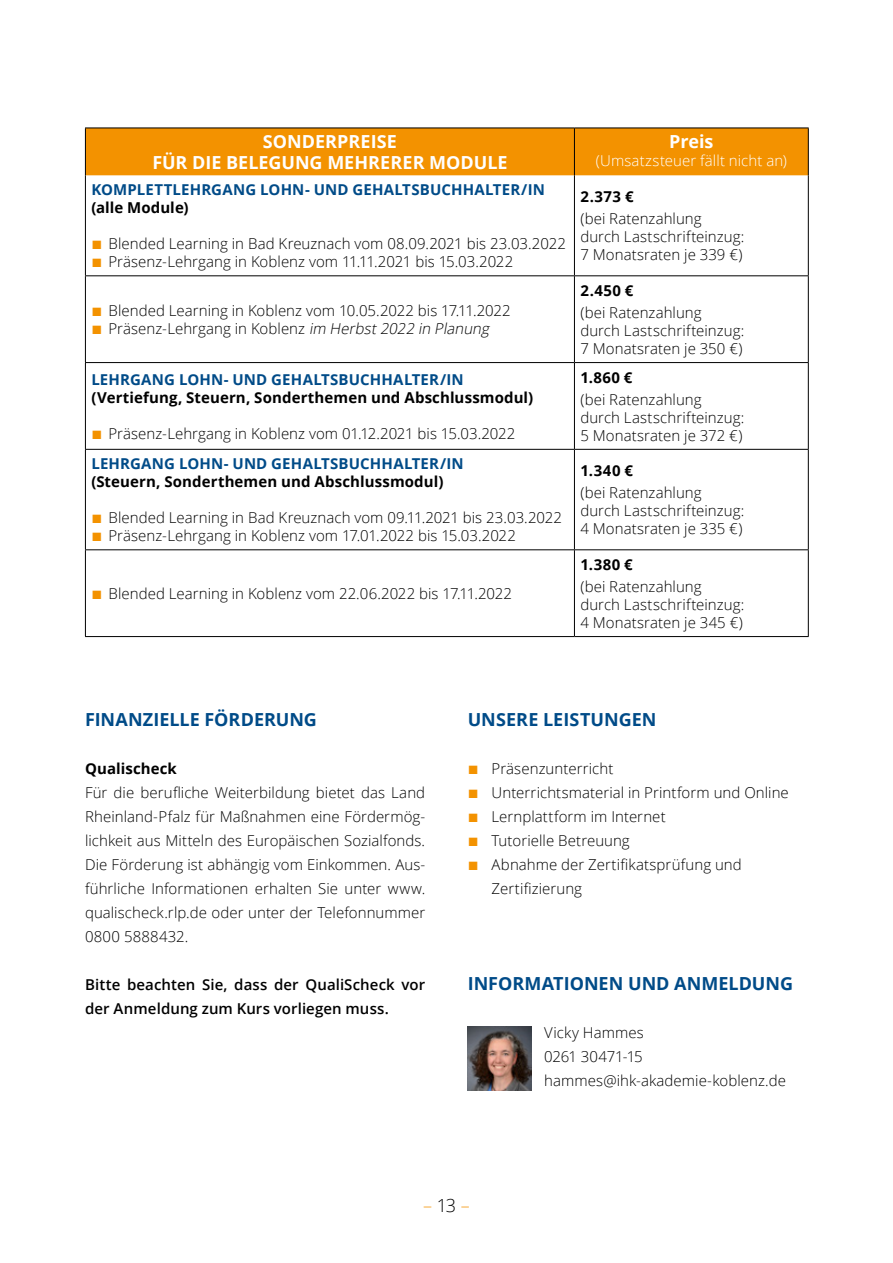
<style>
.page{position:relative;width:893px;height:1263px;background:#fff}
.page>*{position:absolute;margin:0;border:0;box-sizing:border-box;transform-origin:0 0}
.t1{font:700 18px "Open Sans";color:#004b88}
.t2{font:700 18px/21.6px "Open Sans";color:#fff;text-align:center}
.t3{font:300 18px "Open Sans";color:#f39200}
.t4{font:300 15px/18px "Open Sans";letter-spacing:.005em;color:#000}
.t5{font:700 15px "Open Sans";letter-spacing:.01em;color:#000}
.t6{font:700 15px "Open Sans";letter-spacing:.01em;color:#004b88}
.t7{font:600 15px/24px "Open Sans";letter-spacing:.005em;color:#000}
.t8{font:300 15px "Open Sans";letter-spacing:.005em;color:#fff}
.s1{font-family:"Arial";font-weight:400;font-size:18px;color:#f39200}
.s2{font-style:italic}
.s3{color:#000}
</style>
<div class="page">
<img style="left:468px;top:1026px;width:63px;height:64px">
<div style="left:86px;top:129px;width:722px;height:46px;background:#f39200"></div>
<hr style="left:85px;top:175px;width:1px;height:100px;background:#000">
<hr style="left:574px;top:175px;width:1px;height:100px;background:#000">
<hr style="left:808px;top:175px;width:1px;height:100px;background:#000">
<hr style="left:85px;top:275px;width:489px;height:1px;background:#000">
<hr style="left:85px;top:276px;width:1px;height:86px;background:#000">
<hr style="left:574px;top:275px;width:235px;height:1px;background:#000">
<hr style="left:574px;top:276px;width:1px;height:86px;background:#000">
<hr style="left:808px;top:276px;width:1px;height:86px;background:#000">
<hr style="left:85px;top:362px;width:489px;height:1px;background:#000">
<hr style="left:85px;top:363px;width:1px;height:86px;background:#000">
<hr style="left:574px;top:362px;width:235px;height:1px;background:#000">
<hr style="left:574px;top:363px;width:1px;height:86px;background:#000">
<hr style="left:808px;top:363px;width:1px;height:86px;background:#000">
<hr style="left:85px;top:449px;width:489px;height:1px;background:#000">
<hr style="left:85px;top:450px;width:1px;height:99px;background:#000">
<hr style="left:574px;top:449px;width:235px;height:1px;background:#000">
<hr style="left:574px;top:450px;width:1px;height:99px;background:#000">
<hr style="left:808px;top:450px;width:1px;height:99px;background:#000">
<hr style="left:85px;top:549px;width:489px;height:1px;background:#000">
<hr style="left:85px;top:550px;width:1px;height:86px;background:#000">
<hr style="left:574px;top:549px;width:235px;height:1px;background:#000">
<hr style="left:574px;top:550px;width:1px;height:86px;background:#000">
<hr style="left:808px;top:550px;width:1px;height:86px;background:#000">
<hr style="left:85px;top:636px;width:489px;height:1px;background:#000">
<hr style="left:574px;top:636px;width:235px;height:1px;background:#000">
<hr style="left:85px;top:128px;width:489px;height:1px;background:#000">
<hr style="left:85px;top:128px;width:1px;height:47px;background:#000">
<hr style="left:574px;top:128px;width:235px;height:1px;background:#000">
<hr style="left:574px;top:128px;width:1px;height:47px;background:#000">
<hr style="left:808px;top:128px;width:1px;height:47px;background:#000">
<p class="t2" style="left:152px;top:130px;width:357px">SONDERPREISE<br>FÜR DIE BELEGUNG MEHRERER MODULE</p>
<p class="t2" style="left:669px;top:130px;width:46px">Preis</p>
<p class="t8" style="left:596px;top:150px;width:192px">(Umsatzsteuer fällt nicht an)</p>
<p class="t6" style="left:91px;top:179px;width:455px">KOMPLETTLEHRGANG LOHN- UND GEHALTSBUCHHALTER/IN</p>
<p class="t5" style="left:91px;top:197px;width:99px">(alle Module)</p>
<p class="t4" style="left:91px;top:234px;width:476px"><span class="s1">■</span> Blended Learning in Bad Kreuznach vom 08.09.2021 bis 23.03.2022</p>
<p class="t4" style="left:91px;top:252px;width:423px"><span class="s1">■</span> Präsenz-Lehrgang in Koblenz vom 11.11.2021 bis 15.03.2022</p>
<p class="t4" style="left:91px;top:301px;width:421px"><span class="s1">■</span> Blended Learning in Koblenz vom 10.05.2022 bis 17.11.2022</p>
<p class="t4" style="left:91px;top:319px;width:402px"><span class="s1">■</span> Präsenz-Lehrgang in Koblenz <span class="s2">im Herbst2022 in Planung</span></p>
<p class="t6" style="left:91px;top:369px;width:374px">LEHRGANG LOHN- UND GEHALTSBUCHHALTER/IN</p>
<p class="t5" style="left:91px;top:387px;width:443px">(Vertiefung, Steuern, Sonderthemen und Abschlussmodul)</p>
<p class="t4" style="left:91px;top:424px;width:426px"><span class="s1">■</span> Präsenz-Lehrgang in Koblenz vom 01.12.2021 bis 15.03.2022</p>
<p class="t6" style="left:91px;top:453px;width:374px">LEHRGANG LOHN- UND GEHALTSBUCHHALTER/IN</p>
<p class="t5" style="left:91px;top:471px;width:354px">(Steuern, Sonderthemen und Abschlussmodul)</p>
<p class="t4" style="left:91px;top:508px;width:472px"><span class="s1">■</span> Blended Learning in Bad Kreuznach vom 09.11.2021 bis 23.03.2022</p>
<p class="t4" style="left:91px;top:526px;width:426px"><span class="s1">■</span> Präsenz-Lehrgang in Koblenz vom 17.01.2022 bis 15.03.2022</p>
<p class="t4" style="left:91px;top:584px;width:422px"><span class="s1">■</span> Blended Learning in Koblenz vom 22.06.2022 bis 17.11.2022</p>
<p class="t5" style="left:580px;top:186px;width:55px">2.373 €</p>
<p class="t4" style="left:580px;top:210px;width:165px">(bei Ratenzahlung durch Lastschrifteinzug:<br>7 Monatsraten je 339 €)</p>
<p class="t5" style="left:580px;top:280px;width:54px">2.450 €</p>
<p class="t4" style="left:580px;top:303px;width:165px">(bei Ratenzahlung durch Lastschrifteinzug:<br>7 Monatsraten je 350 €)</p>
<p class="t5" style="left:580px;top:366px;width:54px">1.860 €</p>
<p class="t4" style="left:580px;top:390px;width:165px">(bei Ratenzahlung durch Lastschrifteinzug:<br>5 Monatsraten je 372 €)</p>
<p class="t5" style="left:580px;top:460px;width:54px">1.340 €</p>
<p class="t4" style="left:580px;top:484px;width:165px">(bei Ratenzahlung durch Lastschrifteinzug:<br>4 Monatsraten je 335 €)</p>
<p class="t5" style="left:580px;top:554px;width:54px">1.380 €</p>
<p class="t4" style="left:580px;top:577px;width:165px">(bei Ratenzahlung durch Lastschrifteinzug:<br>4 Monatsraten je 345 €)</p>
<p class="t1" style="left:85px;top:707px;width:233px">FINANZIELLE FÖRDERUNG</p>
<p class="t5" style="left:85px;top:758px;width:93px">Qualischeck</p>
<p class="t4" style="left:85px;top:780px;width:342px;line-height:24px;text-align:justify">Für die berufliche Weiterbildung bietet das Land Rheinland-Pfalz für Maßnahmen eine Fördermög&shy;lichkeit aus Mitteln des Europäischen Sozialfonds.<br>Die Förderung ist abhängig vom Einkommen. Aus&shy;führliche Informationen erhalten Sie unter www. qualischeck.rlp.de oder unter der Telefonnummer 0800 5888432.</p>
<p class="t7" style="left:85px;top:972px;width:342px">Bitte beachten Sie, dass der QualiScheck vor der Anmeldung zum Kurs vorliegen muss.</p>
<p class="t1" style="left:468px;top:707px;width:190px">UNSERE LEISTUNGEN</p>
<p class="t4" style="left:468px;top:759px;width:147px"><span class="s1">■</span> Präsenzunterricht</p>
<p class="t4" style="left:468px;top:783px;width:323px"><span class="s1">■</span> Unterrichtsmaterial in Printform und Online</p>
<p class="t4" style="left:468px;top:807px;width:199px"><span class="s1">■</span> Lernplattform im Internet</p>
<p class="t4" style="left:468px;top:831px;width:164px"><span class="s1">■</span> Tutorielle Betreuung</p>
<p class="t4" style="left:492px;top:852px;width:252px;line-height:24px;text-indent:-24px"><span class="s1">■</span> Abnahme der Zertifikatsprüfung und<br>Zertifizierung</p>
<p class="t1" style="left:468px;top:971px;width:327px">INFORMATIONEN UND ANMELDUNG</p>
<p class="t4" style="left:544px;top:1020px;width:243px;line-height:24px">Vicky Hammes<br>0261 30471-15 hammes@ihk-akademie-koblenz.de</p>
<p class="t3" style="left:423px;top:1193px;width:48px">– <span class="s3">13</span> –</p>
</div>
